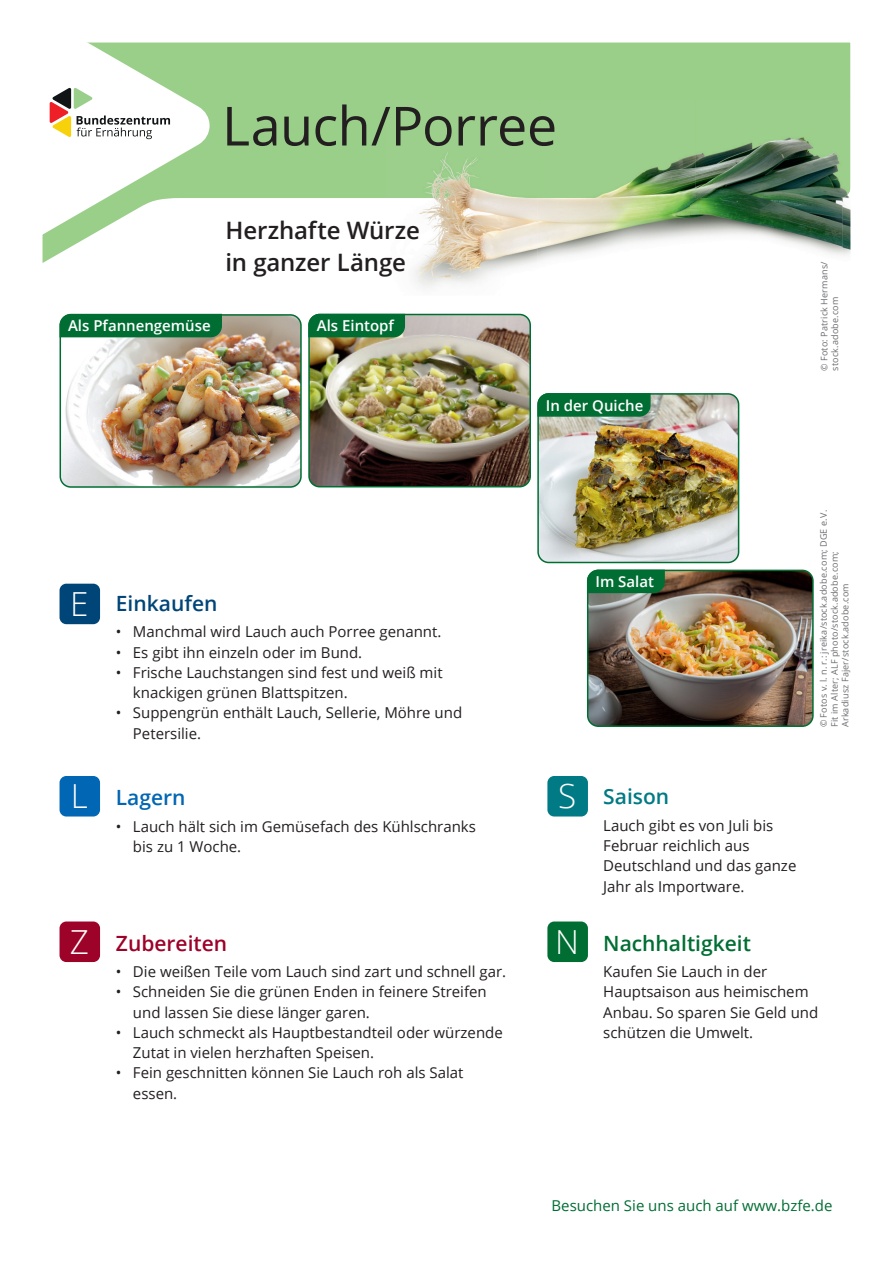
<style>
.page{position:relative;width:893px;height:1263px;background:#fff}
.page>*{position:absolute;margin:0;border:0;box-sizing:border-box;transform-origin:0 0}
.t1{font:54px "Open Sans";letter-spacing:-.015em;color:#231f20}
.t2{font:300 33.15px "Open Sans";color:#fff}
.t3{font:600 24px/31.2px "Open Sans";letter-spacing:-.005em;color:#231f20}
.t4{font:600 21px "Open Sans";color:#006e33}
.t5{font:600 21px "Open Sans";color:#9d0228}
.t6{font:600 21px "Open Sans";color:#004578}
.t7{font:600 21px "Open Sans";color:#0166b3}
.t8{font:600 21px "Open Sans";color:#007a84}
.t9{font:15px/20.2px "Open Sans";color:#231f20}
.t10{font:600 15px "Open Sans";color:#fff}
.t11{font:15px "Open Sans";color:#006e33}
.t12{font:9px/10.8px "Open Sans";letter-spacing:.02em;color:#6c6d70}
</style>
<div class="page">
<div style="left:210px;top:44px;width:176px;height:154px;background:#9acf8a"></div>
<svg style="left:44px;top:44px;width:166px;height:218px"></svg>
<svg style="left:50px;top:87px;width:120px;height:52px"></svg>
<img style="left:60px;top:317px;width:239px;height:169px">
<div style="left:60px;top:314px;width:242px;height:174px;border:2px solid #006e33;border-radius:11px"></div>
<svg style="left:59px;top:313px;width:164px;height:25px;background:#127740"></svg>
<img style="left:310px;top:314px;width:220px;height:173px">
<div style="left:308px;top:314px;width:223px;height:173px;border:2px solid #006e33;border-radius:11px"></div>
<svg style="left:308px;top:313px;width:98px;height:25px;background:#12763e"></svg>
<img style="left:590px;top:570px;width:222px;height:154px">
<div style="left:587px;top:570px;width:227px;height:157px;border:2px solid #006e33;border-radius:11px"></div>
<svg style="left:586px;top:569px;width:80px;height:25px;background:#11733d"></svg>
<img style="left:540px;top:395px;width:199px;height:167px">
<div style="left:537px;top:393px;width:202px;height:170px;border:2px solid #006e33;border-radius:11px"></div>
<svg style="left:537px;top:393px;width:114px;height:24px;background:#077138"></svg>
<div style="left:60px;top:584px;width:40px;height:40px;background:#004578;border-radius:7px"></div>
<div style="left:60px;top:776px;width:40px;height:40px;background:#0166b3;border-radius:7px"></div>
<div style="left:60px;top:921px;width:40px;height:41px;background:#9d0228;border-radius:7px"></div>
<img style="left:842px;top:198px;width:7px;height:58px">
<img style="left:413px;top:198px;width:429px;height:91px">
<img style="left:386px;top:44px;width:463px;height:154px">
<div style="left:547px;top:776px;width:41px;height:40px;background:#007a84;border-radius:7px"></div>
<div style="left:547px;top:921px;width:41px;height:41px;background:#006e33;border-radius:7px"></div>
<h1 class="t1" style="left:222px;top:89px;width:337px">Lauch/Porree</h1>
<h3 class="t3" style="left:225px;top:215px;width:196px">Herzhafte Würze in ganzer Länge</h3>
<p class="t10" style="left:68px;top:316px;width:144px">Als Pfannengemüse</p>
<p class="t10" style="left:317px;top:316px;width:79px">Als Eintopf</p>
<p class="t10" style="left:546px;top:395px;width:99px">In der Quiche</p>
<p class="t12" style="left:818px;top:371px;width:111px;rotate:-90deg">© Foto: Patrick Hermans/ stock.adobe.com</p>
<h2 class="t2" style="left:70px;top:581px;width:20px">E</h2>
<h2 class="t2" style="left:71px;top:773px;width:19px">L</h2>
<h3 class="t6" style="left:116px;top:589px;width:103px">Einkaufen</h3>
<p class="t9" style="left:116px;top:621px;width:327px">• Manchmal wird Lauch auch Porree genannt.</p>
<p class="t9" style="left:116px;top:642px;width:248px">• Es gibt ihn einzeln oder im Bund.</p>
<p class="t9" style="left:133px;top:662px;width:311px;text-indent:-17px">• Frische Lauchstangen sind fest und weiß mit knackigen grünen Blattspitzen.</p>
<p class="t9" style="left:133px;top:702px;width:331px;text-indent:-17px">• Suppengrün enthält Lauch, Sellerie, Möhre und<br>Petersilie.</p>
<h3 class="t7" style="left:116px;top:783px;width:71px">Lagern</h3>
<p class="t9" style="left:133px;top:816px;width:345px;text-indent:-17px">• Lauch hält sich im Gemüsefach des Kühlschranks bis zu 1 Woche.</p>
<p class="t10" style="left:595px;top:571px;width:60px">Im Salat</p>
<h2 class="t2" style="left:558px;top:773px;width:20px">S</h2>
<h3 class="t8" style="left:603px;top:782px;width:67px">Saison</h3>
<p class="t9" style="left:603px;top:815px;width:195px">Lauch gibt es von Juli bis<br>Februar reichlich aus<br>Deutschland und das ganze<br>Jahr als Importware.</p>
<p class="t12" style="left:818px;top:727px;width:219px;rotate:-90deg">© Fotos v. l. n. r.: jreika/stock.adobe.com; DGE e. V.<br>Fit im Alter; ALF photo/stock.adobe.com;<br>Arkadiusz Fajer/stock.adobe.com</p>
<h2 class="t2" style="left:70px;top:919px;width:21px">Z</h2>
<h3 class="t5" style="left:116px;top:928px;width:113px">Zubereiten</h3>
<p class="t9" style="left:116px;top:961px;width:392px">• Die weißen Teile vom Lauch sind zart und schnell gar.</p>
<p class="t9" style="left:133px;top:981px;width:355px;text-indent:-17px">• Schneiden Sie die grünen Enden in feinere Streifen und lassen Sie diese länger garen.</p>
<p class="t9" style="left:133px;top:1022px;width:371px;text-indent:-17px">• Lauch schmeckt als Hauptbestandteil oder würzende<br>Zutat in vielen herzhaften Speisen.</p>
<p class="t9" style="left:133px;top:1062px;width:332px;text-indent:-17px">• Fein geschnitten können Sie Lauch roh als Salat essen.</p>
<h2 class="t2" style="left:555px;top:919px;width:25px">N</h2>
<h3 class="t4" style="left:603px;top:928px;width:149px">Nachhaltigkeit</h3>
<p class="t9" style="left:603px;top:961px;width:217px">Kaufen Sie Lauch in der<br>Hauptsaison aus heimischem<br>Anbau. So sparen Sie Geld und schützen die Umwelt.</p>
<p class="t11" style="left:552px;top:1196px;width:282px">Besuchen Sie uns auch auf www.bzfe.de</p>
</div>
